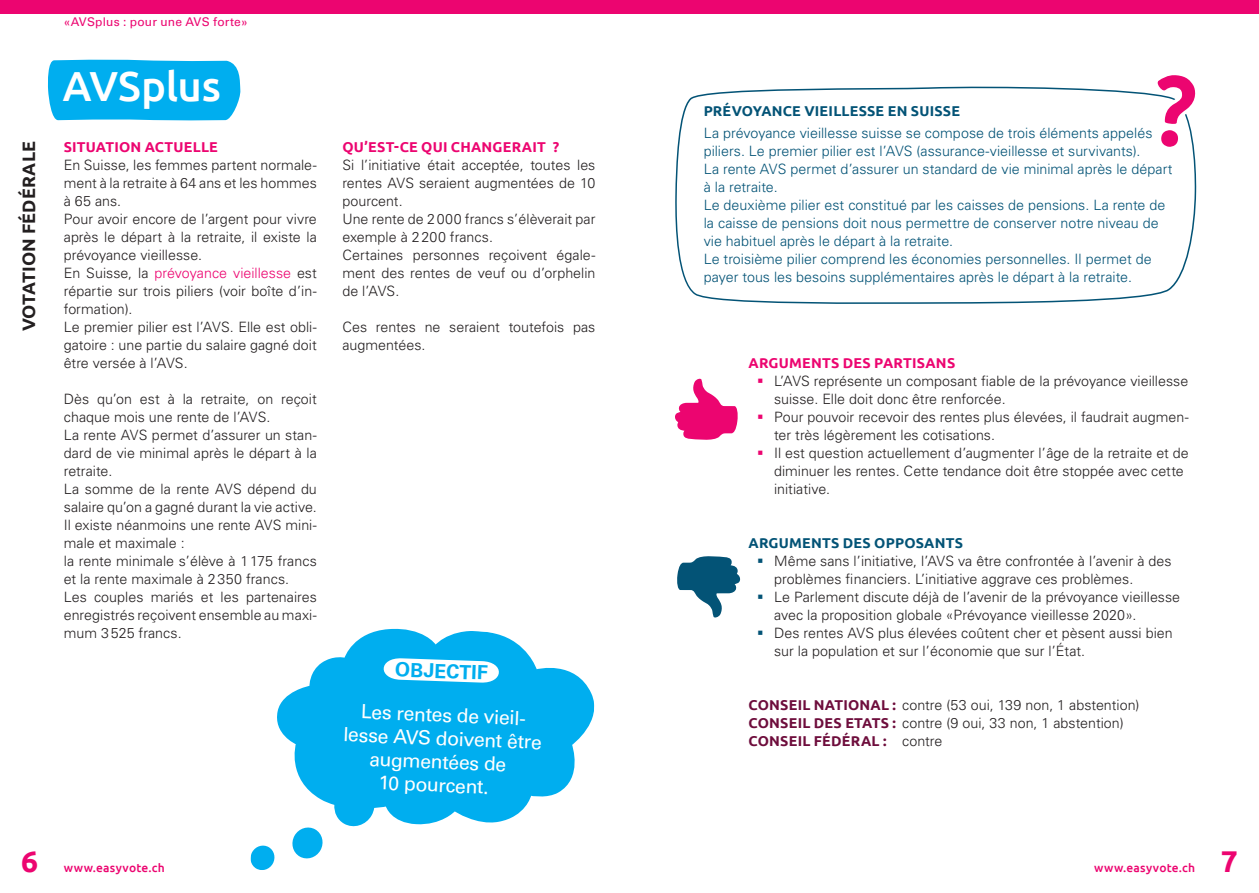
<style>
.page{position:relative;width:1259px;height:893px;background:#fff}
.page>*{position:absolute;margin:0;border:0;box-sizing:border-box;transform-origin:0 0}
.t1{font:500 42px "Ubuntu";letter-spacing:-.005em;color:#fff}
.t2{font:700 30px "Ubuntu";color:#ec0570}
.t3{font:19.5px "Univers LT Std";color:#fff}
.t4{font:700 19.5px "Univers LT Std";color:#00aeef}
.t5{font:700 18px "Ubuntu";color:#231f20}
.t6{font:300 14.25px/18px "Univers LT Std";color:#231f20}
.t7{font:300 14.25px/18px "Univers LT Std";color:#035376}
.t8{font:700 14.25px "Ubuntu";letter-spacing:.015em;color:#ec0570}
.t9{font:700 14.25px "Ubuntu";letter-spacing:.015em;color:#035376}
.t10{font:700 14.25px "Ubuntu";letter-spacing:.015em;color:#6e0d3c}
.t11{font:500 12px "Ubuntu";letter-spacing:.02em;color:#ec0570}
.t12{font:12px "Univers LT Std";letter-spacing:.01em;color:#ec0570}
.s1{color:#ec0570}
.s2{color:#035376}
.s3{font-family:"Ubuntu";font-weight:700;color:#6e0d3c}
.s4{font-family:"Univers LT Std";font-weight:300;color:#231f20}
</style>
<div class="page">
<div style="left:0;top:0;width:642px;height:13px;background:#ec0570"></div>
<svg style="left:277px;top:628px;width:318px;height:199px;fill:#00aeef"></svg>
<svg style="left:290px;top:825px;width:35px;height:34px"></svg>
<svg style="left:250px;top:845px;width:25px;height:25px"></svg>
<svg style="left:48px;top:59px;width:193px;height:62px;background:#11b3f0"></svg>
<svg style="left:377px;top:657px;width:128px;height:26px"></svg>
<div style="left:629px;top:0;width:630px;height:13px;background:#ec0570"></div>
<svg style="left:677px;top:556px;width:63px;height:61px"></svg>
<svg style="left:675px;top:379px;width:62px;height:61px"></svg>
<svg style="left:675px;top:86px;width:514px;height:218px"></svg>
<svg style="left:1155px;top:75px;width:42px;height:177px"></svg>
<p class="t12" style="left:64px;top:14px;width:185px">«AVSplus : pour une AVS forte»</p>
<p class="t5" style="left:18px;top:331px;width:191px;rotate:-90deg">VOTATION FÉDÉRALE</p>
<h1 class="t1" style="left:63px;top:59px;width:160px">AVSplus</h1>
<p class="t8" style="left:64px;top:138px;width:156px">SITUATION ACTUELLE</p>
<p class="t6" style="left:64px;top:156px;width:255px">En Suisse, les femmes partent normale&shy;ment à la retraite à 64 ans et les hommes à 65 ans.<br>Pour avoir encore de l’argent pour vivre après le départ à la retraite, il existe la prévoyance vieillesse.<br>En Suisse, la <span class="s1">prévoyance vieillesse</span> est répartie sur trois piliers (voir boîte d’in&shy;formation).<br>Le premier pilier est l’AVS. Elle est obli&shy;gatoire : une partie du salaire gagné doit être versée à l’AVS.</p>
<p class="t6" style="left:64px;top:390px;width:255px">Dès qu’on est à la retraite, on reçoit chaque mois une rente de l’AVS.<br>La rente AVS permet d’assurer un stan&shy;dard de vie minimal après le départ à la retraite.<br>La somme de la rente AVS dépend du salaire qu’on a gagné durant la vie active.<br>Il existe néanmoins une rente AVS mini&shy;male et maximale :<br>la rente minimale s’élève à 1 175 francs et la rente maximale à 2 350 francs.<br>Les couples mariés et les partenaires enregistrés reçoivent ensemble au maxi&shy;mum 3 525 francs.</p>
<h2 class="t2" style="left:21px;top:843px;width:19px">6</h2>
<p class="t11" style="left:64px;top:860px;width:103px">www.easyvote.ch</p>
<p class="t8" style="left:342px;top:138px;width:218px">QU’EST-CE QUI CHANGERAIT ?</p>
<p class="t6" style="left:342px;top:156px;width:255px">Si l’initiative était acceptée, toutes les rentes AVS seraient augmentées de 10 pourcent.<br>Une rente de 2 000 francs s’élèverait par exemple à 2 200 francs.<br>Certaines personnes reçoivent égale&shy;ment des rentes de veuf ou d’orphelin de l’AVS.</p>
<p class="t6" style="left:342px;top:318px;width:254px">Ces rentes ne seraient toutefois pas augmentées.</p>
<h3 class="t4" style="left:395px;top:658px;width:94px;rotate:2deg">OBJECTIF</h3>
<h3 class="t3" style="left:361px;top:700px;width:170px;rotate:2deg">Les rentes de vieil-</h3>
<h3 class="t3" style="left:344px;top:723px;width:200px;rotate:2deg">lesse AVS doivent être</h3>
<h3 class="t3" style="left:370px;top:748px;width:139px;rotate:2deg">augmentées de</h3>
<h3 class="t3" style="left:379px;top:771px;width:112px;rotate:2deg">10 pourcent.</h3>
<p class="t9" style="left:703px;top:102px;width:258px">PRÉVOYANCE VIEILLESSE EN SUISSE</p>
<p class="t7" style="left:703px;top:124px;width:470px">La prévoyance vieillesse suisse se compose de trois éléments appelés piliers. Le premier pilier est l’AVS (assurance-vieillesse et survivants).<br>La rente AVS permet d’assurer un standard de vie minimal après le départ à la retraite.<br>Le deuxième pilier est constitué par les caisses de pensions. La rente de la caisse de pensions doit nous permettre de conserver notre niveau de vie habituel après le départ à la retraite.<br>Le troisième pilier comprend les économies personnelles. Il permet de payer tous les besoins supplémentaires après le départ à la retraite.</p>
<p class="t8" style="left:748px;top:354px;width:208px">ARGUMENTS DES PARTISANS</p>
<p class="t6" style="left:774px;top:372px;width:416px;text-indent:-17px"><span class="s1">▪</span> L’AVS représente un composant fiable de la prévoyance vieillesse suisse. Elle doit donc être renforcée.</p>
<p class="t6" style="left:774px;top:408px;width:416px;text-indent:-17px"><span class="s1">▪</span> Pour pouvoir recevoir des rentes plus élevées, il faudrait augmen&shy;ter très légèrement les cotisations.</p>
<p class="t6" style="left:774px;top:444px;width:416px;text-indent:-17px"><span class="s1">▪</span> Il est question actuellement d’augmenter l’âge de la retraite et de diminuer les rentes. Cette tendance doit être stoppée avec cette initiative.</p>
<p class="t9" style="left:748px;top:534px;width:216px">ARGUMENTS DES OPPOSANTS</p>
<p class="t6" style="left:774px;top:552px;width:399px;text-indent:-17px"><span class="s2">▪</span> Même sans l’initiative, l’AVS va être confrontée à l’avenir à des problèmes financiers. L’initiative aggrave ces problèmes.</p>
<p class="t6" style="left:774px;top:588px;width:407px;text-indent:-17px"><span class="s2">▪</span> Le Parlement discute déjà de l’avenir de la prévoyance vieillesse avec la proposition globale «Prévoyance vieillesse 2020».</p>
<p class="t6" style="left:774px;top:624px;width:400px;text-indent:-17px"><span class="s2">▪</span> Des rentes AVS plus élevées coûtent cher et pèsent aussi bien sur la population et sur l’économie que sur l’État.</p>
<p class="t6" style="left:748px;top:696px;width:392px"><span class="s3">CONSEIL NATIONAL :</span> contre (53 oui, 139 non, 1 abstention)<br><span class="s3">CONSEIL DES ETATS :</span> contre (9 oui, 33 non, 1 abstention)</p>
<p class="t10" style="left:748px;top:732px;width:195px">CONSEIL FÉDÉRAL : <span class="s4">contre</span></p>
<p class="t11" style="left:1094px;top:860px;width:103px">www.easyvote.ch</p>
<h2 class="t2" style="left:1220px;top:843px;width:19px">7</h2>
</div>
